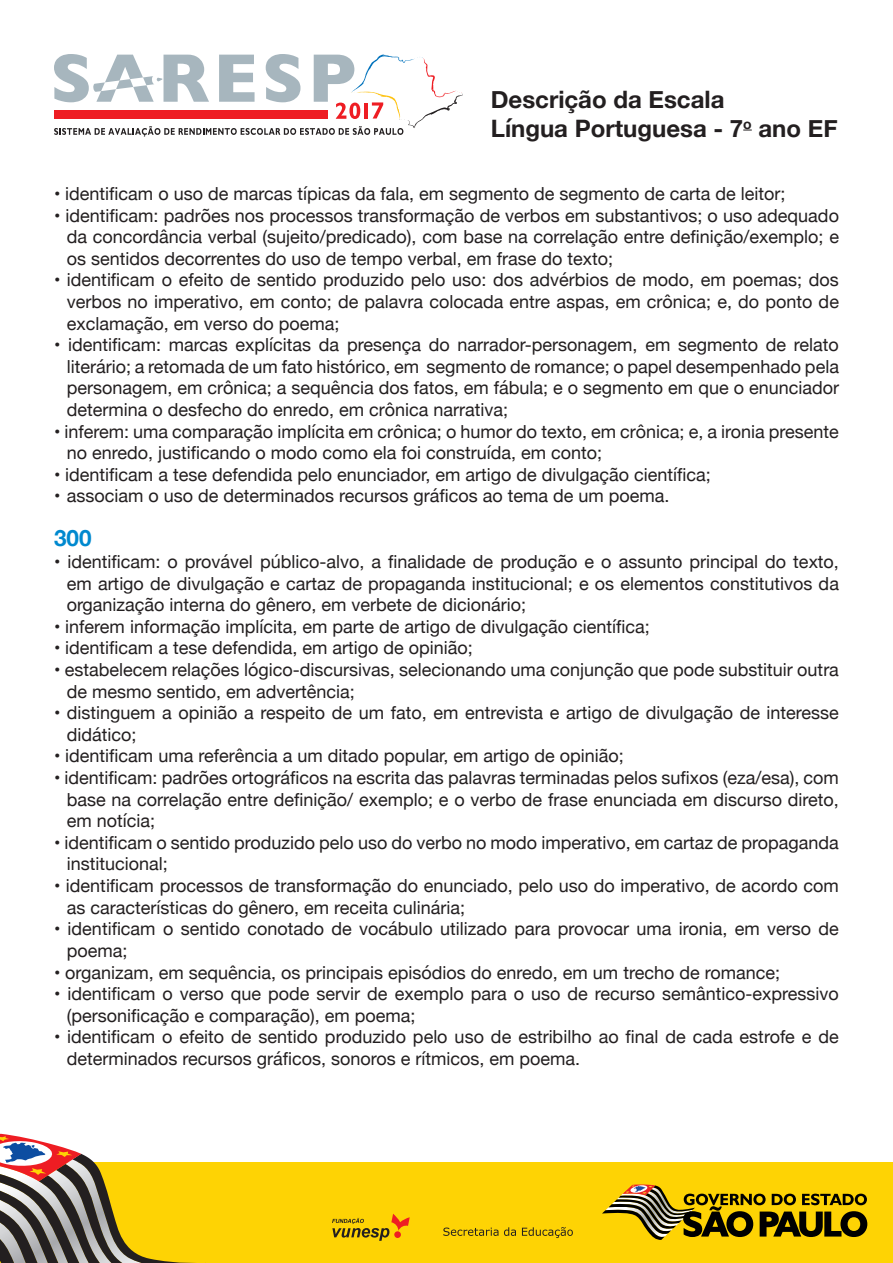
<style>
.page{position:relative;width:893px;height:1263px;background:#fff}
.page>*{position:absolute;margin:0;border:0;box-sizing:border-box;transform-origin:0 0}
.t1{font:700 24px/28.8px "Helvetica Neue";color:#231f20}
.t2{font:700 22.5px "Helvetica Neue";color:#0089cf}
.t3{font:18px/21.6px "Helvetica Neue";color:#231f20}
</style>
<div class="page">
<div style="left:0;top:1162px;width:893px;height:101px;background:#fed304"></div>
<svg style="left:332px;top:1214px;width:78px;height:27px"></svg>
<svg style="left:443px;top:1227px;width:130px;height:11px"></svg>
<svg style="left:602px;top:1184px;width:265px;height:56px"></svg>
<svg style="left:0;top:1134px;width:195px;height:129px"></svg>
<svg style="left:54px;top:54px;width:409px;height:83px"></svg>
<h1 class="t1" style="left:491px;top:85px;width:348px">Descrição da Escala<br>Língua Portuguesa - 7<sup>o</sup> ano EF</h1>
<p class="t3" style="left:54px;top:184px;width:733px">• identificam o uso de marcas típicas da fala, em segmento de segmento de carta de leitor;</p>
<p class="t3" style="left:67px;top:205px;width:774px;text-align:justify;text-indent:-13px">• identificam: padrões nos processos transformação de verbos em substantivos; o uso adequado da concordância verbal (sujeito/predicado), com base na correlação entre definição/exemplo; e os sentidos decorrentes do uso de tempo verbal, em frase do texto;</p>
<p class="t3" style="left:67px;top:270px;width:774px;text-align:justify;text-indent:-13px">• identificam o efeito de sentido produzido pelo uso: dos advérbios de modo, em poemas; dos verbos no imperativo, em conto; de palavra colocada entre aspas, em crônica; e, do ponto de exclamação, em verso do poema;</p>
<p class="t3" style="left:67px;top:335px;width:774px;text-align:justify;text-indent:-13px">• identificam: marcas explícitas da presença do narrador-personagem, em segmento de relato literário; a retomada de um fato histórico, em segmento de romance; o papel desempenhado pela personagem, em crônica; a sequência dos fatos, em fábula; e o segmento em que o enunciador determina o desfecho do enredo, em crônica narrativa;</p>
<p class="t3" style="left:67px;top:421px;width:774px;text-indent:-13px">• inferem: uma comparação implícita em crônica; o humor do texto, em crônica; e, a ironia presente no enredo, justificando o modo como ela foi construída, em conto;</p>
<p class="t3" style="left:54px;top:465px;width:658px">• identificam a tese defendida pelo enunciador, em artigo de divulgação científica;</p>
<p class="t3" style="left:54px;top:486px;width:617px">• associam o uso de determinados recursos gráficos ao tema de um poema.</p>
<p class="t2" style="left:54px;top:521px;width:39px">300</p>
<p class="t3" style="left:67px;top:552px;width:774px;text-align:justify;text-indent:-13px">• identificam: o provável público-alvo, a finalidade de produção e o assunto principal do texto, em artigo de divulgação e cartaz de propaganda institucional; e os elementos constitutivos da organização interna do gênero, em verbete de dicionário;</p>
<p class="t3" style="left:54px;top:617px;width:597px">• inferem informação implícita, em parte de artigo de divulgação científica;</p>
<p class="t3" style="left:54px;top:638px;width:420px">• identificam a tese defendida, em artigo de opinião;</p>
<p class="t3" style="left:67px;top:660px;width:774px;text-indent:-13px">• estabelecem relações lógico-discursivas, selecionando uma conjunção que pode substituir outra de mesmo sentido, em advertência;</p>
<p class="t3" style="left:67px;top:703px;width:774px;text-indent:-13px">• distinguem a opinião a respeito de um fato, em entrevista e artigo de divulgação de interesse didático;</p>
<p class="t3" style="left:54px;top:746px;width:571px">• identificam uma referência a um ditado popular, em artigo de opinião;</p>
<p class="t3" style="left:67px;top:768px;width:774px;text-align:justify;text-indent:-13px">• identificam: padrões ortográficos na escrita das palavras terminadas pelos sufixos (eza/esa), com base na correlação entre definição/ exemplo; e o verbo de frase enunciada em discurso direto, em notícia;</p>
<p class="t3" style="left:67px;top:833px;width:774px;text-indent:-13px">• identificam o sentido produzido pelo uso do verbo no modo imperativo, em cartaz de propaganda institucional;</p>
<p class="t3" style="left:67px;top:876px;width:774px;text-indent:-13px">• identificam processos de transformação do enunciado, pelo uso do imperativo, de acordo com as características do gênero, em receita culinária;</p>
<p class="t3" style="left:67px;top:919px;width:774px;text-indent:-13px">• identificam o sentido conotado de vocábulo utilizado para provocar uma ironia, em verso de poema;</p>
<p class="t3" style="left:54px;top:962px;width:728px">• organizam, em sequência, os principais episódios do enredo, em um trecho de romance;</p>
<p class="t3" style="left:67px;top:984px;width:774px;text-indent:-13px">• identificam o verso que pode servir de exemplo para o uso de recurso semântico-expressivo (personificação e comparação), em poema;</p>
<p class="t3" style="left:67px;top:1027px;width:774px;text-indent:-13px">• identificam o efeito de sentido produzido pelo uso de estribilho ao final de cada estrofe e de determinados recursos gráficos, sonoros e rítmicos, em poema.</p>
</div>
